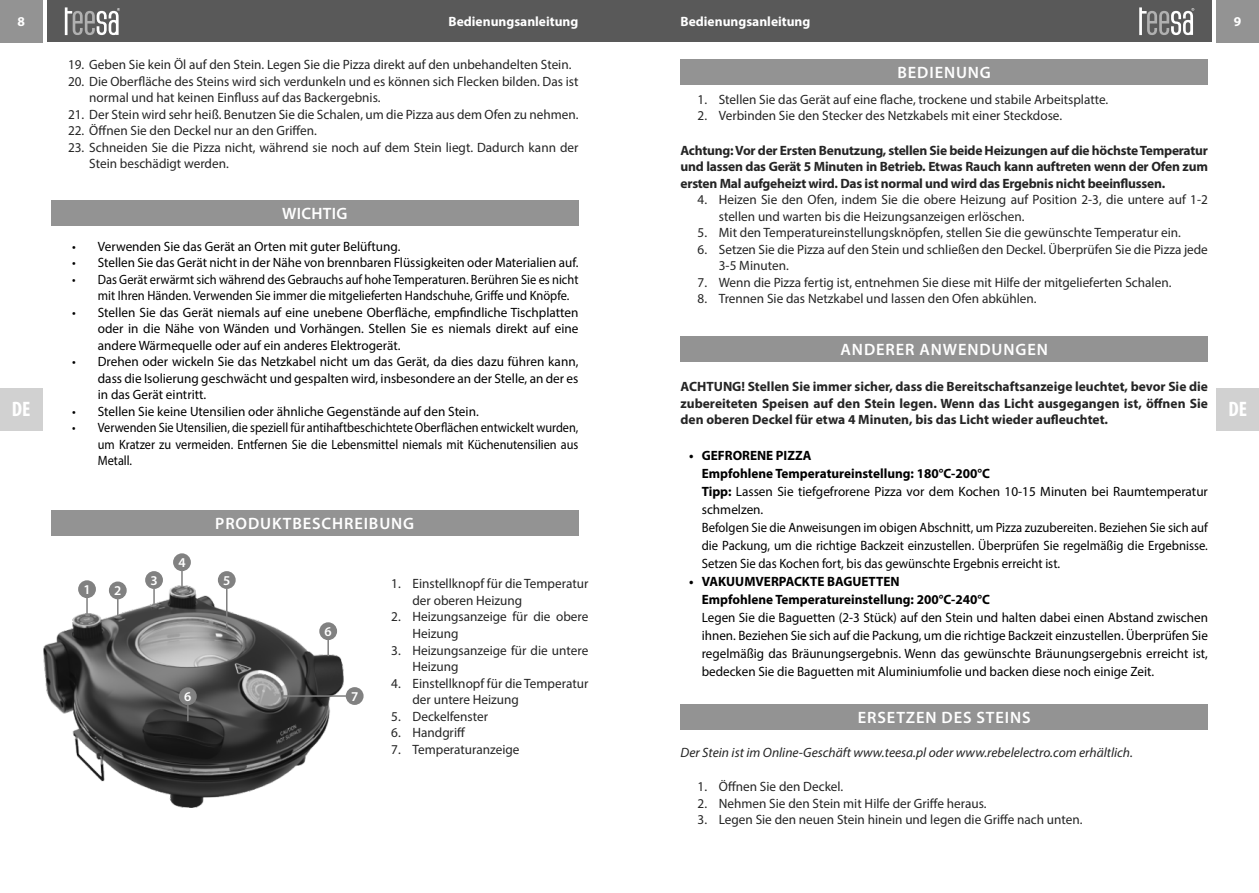
<style>
.page{position:relative;width:1259px;height:893px;background:#fff}
.page>*{position:absolute;margin:0;border:0;box-sizing:border-box;transform-origin:0 0}
.t1{font:700 condensed 21px "Myriad Pro";color:#fff}
.t2{font:600 16.5px "Myriad Pro";letter-spacing:.055em;color:#fff}
.t3{font:600 16.5px "Myriad Pro";letter-spacing:.02em;color:#fff}
.t4{font:13.5px/16.5px "Myriad Pro";color:#252525}
.t5{font:13.5px/18px "Myriad Pro";color:#000;text-align:justify}
.t6{font:700 13.5px/16.5px "Myriad Pro";letter-spacing:-.015em;color:#252525;text-align:justify}
.t7{font:13.5px/16.5px "Myriad Pro";color:#000;text-align:justify;scale:.91 1}
.t8{font:13.5px/16.5px "Myriad Pro";color:#000;scale:.92 1}
.t9{font:italic 13.5px "Myriad Pro";color:#252525}
.t10{font:700 13.5px/18px "Myriad Pro";color:#000}
.t11{font:700 13.5px "Myriad Pro";color:#fff}
.t12{font:600 13.5px "Myriad Pro";color:#fff}
.s1{font-weight:700}
</style>
<div class="page">
<div style="left:51px;top:510px;width:527px;height:26px;background:#939393"></div>
<div style="left:51px;top:201px;width:527px;height:25px;background:#939393"></div>
<div style="left:47px;top:0;width:582px;height:42px;background:#595959"></div>
<div style="left:629px;top:0;width:583px;height:42px;background:#595959"></div>
<div style="left:0;top:0;width:43px;height:43px;background:#939393"></div>
<div style="left:1216px;top:0;width:43px;height:43px;background:#939393"></div>
<div style="left:0;top:388px;width:43px;height:42px;background:#d1d1d1"></div>
<div style="left:1216px;top:388px;width:43px;height:42px;background:#d1d1d1"></div>
<svg style="left:65px;top:7px;width:55px;height:28px"></svg>
<svg style="left:1139px;top:7px;width:55px;height:28px"></svg>
<img style="left:43px;top:586px;width:300px;height:221px">
<svg style="left:86px;top:598px;width:2px;height:15px"></svg>
<svg style="left:117px;top:599px;width:2px;height:16px"></svg>
<svg style="left:153px;top:589px;width:2px;height:15px"></svg>
<svg style="left:181px;top:571px;width:2px;height:15px"></svg>
<svg style="left:327px;top:640px;width:2px;height:15px"></svg>
<svg style="left:187px;top:705px;width:2px;height:15px"></svg>
<hr style="left:226px;top:589px;width:1px;height:39px;background:#7f7f7f">
<hr style="left:283px;top:695px;width:63px;height:2px;background:#7f7f7f">
<div style="left:78px;top:580px;width:18px;height:18px;background:#818181;border-radius:50%"></div>
<div style="left:109px;top:581px;width:18px;height:18px;background:#818181;border-radius:50%"></div>
<div style="left:145px;top:571px;width:18px;height:18px;background:#818181;border-radius:50%"></div>
<div style="left:173px;top:553px;width:18px;height:18px;background:#818181;border-radius:50%"></div>
<div style="left:319px;top:622px;width:18px;height:18px;background:#818181;border-radius:50%"></div>
<div style="left:179px;top:687px;width:18px;height:18px;background:#818181;border-radius:50%"></div>
<div style="left:218px;top:571px;width:18px;height:18px;background:#818181;border-radius:50%"></div>
<div style="left:346px;top:687px;width:17px;height:18px;background:#818181;border-radius:50%"></div>
<div style="left:680px;top:60px;width:528px;height:25px;background:#939393"></div>
<div style="left:680px;top:705px;width:528px;height:25px;background:#939393"></div>
<div style="left:680px;top:337px;width:528px;height:25px;background:#939393"></div>
<p class="t11" style="left:18px;top:16px;width:9px">8</p>
<p class="t11" style="left:448px;top:16px;width:131px">Bedienungsanleitung</p>
<p class="t11" style="left:680px;top:16px;width:131px">Bedienungsanleitung</p>
<p class="t11" style="left:1234px;top:16px;width:9px">9</p>
<p class="t4" style="left:68px;top:57px;width:505px">19. Geben Sie kein Öl auf den Stein. Legen Sie die Pizza direkt auf den unbehandelten Stein.</p>
<p class="t4" style="left:89px;top:74px;width:490px;text-indent:-21px">20. Die Oberfläche des Steins wird sich verdunkeln und es können sich Flecken bilden. Das ist normal und hat keinen Einfluss auf das Backergebnis.</p>
<p class="t4" style="left:68px;top:107px;width:512px">21. Der Stein wird sehr heiß. Benutzen Sie die Schalen, um die Pizza aus dem Ofen zu nehmen.</p>
<p class="t4" style="left:68px;top:123px;width:250px">22. Öffnen Sie den Deckel nur an den Griffen.</p>
<p class="t4" style="left:89px;top:140px;width:490px;text-indent:-21px">23. Schneiden Sie die Pizza nicht, während sie noch auf dem Stein liegt. Dadurch kann der<br>Stein beschädigt werden.</p>
<p class="t2" style="left:897px;top:66px;width:95px">BEDIENUNG</p>
<p class="t4" style="left:697px;top:92px;width:412px">1. Stellen Sie das Gerät auf eine flache, trockene und stabile Arbeitsplatte.</p>
<p class="t4" style="left:697px;top:109px;width:366px">2. Verbinden Sie den Stecker des Netzkabels mit einer Steckdose.</p>
<p class="t6" style="left:680px;top:143px;width:529px">Achtung: Vor der Ersten Benutzung, stellen Sie beide Heizungen auf die höchste Temperatur und lassen das Gerät 5 Minuten in Betrieb. Etwas Rauch kann auftreten wenn der Ofen zum ersten Mal aufgeheizt wird. Das ist normal und wird das Ergebnis nicht beeinflussen.</p>
<p class="t4" style="left:719px;top:193px;width:490px;text-indent:-21px">4. Heizen Sie den Ofen, indem Sie die obere Heizung auf Position 2-3, die untere auf 1-2 stellen und warten bis die Heizungsanzeigen erlöschen.</p>
<p class="t4" style="left:697px;top:226px;width:485px">5. Mit den Temperatureinstellungsknöpfen, stellen Sie die gewünschte Temperatur ein.</p>
<p class="t4" style="left:719px;top:242px;width:490px;text-indent:-21px">6. Setzen Sie die Pizza auf den Stein und schließen den Deckel. Überprüfen Sie die Pizza jede<br>3-5 Minuten.</p>
<p class="t4" style="left:697px;top:275px;width:475px">7. Wenn die Pizza fertig ist, entnehmen Sie diese mit Hilfe der mitgelieferten Schalen.</p>
<p class="t4" style="left:697px;top:292px;width:341px">8. Trennen Sie das Netzkabel und lassen den Ofen abkühlen.</p>
<p class="t3" style="left:282px;top:206px;width:67px">WICHTIG</p>
<p class="t5" style="left:72px;top:238px;width:330px">• Verwenden Sie das Gerät an Orten mit guter Belüftung.</p>
<p class="t5" style="left:72px;top:255px;width:507px">• Stellen Sie das Gerät nicht in der Nähe von brennbaren Flüssigkeiten oder Materialien auf.</p>
<p class="t8" style="left:98px;top:272px;width:524px;text-indent:-26px">• Das Gerät erwärmt sich während des Gebrauchs auf hohe Temperaturen. Berühren Sie es nicht mit Ihren Händen. Verwenden Sie immer die mitgelieferten Handschuhe, Griffe und Knöpfe.</p>
<p class="t5" style="left:98px;top:305px;width:482px;line-height:16.5px;text-indent:-26px">• Stellen Sie das Gerät niemals auf eine unebene Oberfläche, empfindliche Tischplatten oder in die Nähe von Wänden und Vorhängen. Stellen Sie es niemals direkt auf eine andere Wärmequelle oder auf ein anderes Elektrogerät.</p>
<p class="t5" style="left:98px;top:355px;width:482px;line-height:16.5px;text-indent:-26px">• Drehen oder wickeln Sie das Netzkabel nicht um das Gerät, da dies dazu führen kann, dass die Isolierung geschwächt und gespalten wird, insbesondere an der Stelle, an der es in das Gerät eintritt.</p>
<p class="t5" style="left:72px;top:403px;width:408px">• Stellen Sie keine Utensilien oder ähnliche Gegenstände auf den Stein.</p>
<p class="t7" style="left:98px;top:421px;width:530px;text-indent:-26px">• Verwenden Sie Utensilien, die speziell für antihaftbeschichtete Oberflächen entwickelt wurden, um Kratzer zu vermeiden. Entfernen Sie die Lebensmittel niemals mit Küchenutensilien aus Metall.</p>
<p class="t2" style="left:840px;top:343px;width:209px">ANDERER ANWENDUNGEN</p>
<p class="t6" style="left:680px;top:380px;width:529px">ACHTUNG! Stellen Sie immer sicher, dass die Bereitschaftsanzeige leuchtet, bevor Sie die zubereiteten Speisen auf den Stein legen. Wenn das Licht ausgegangen ist, öffnen Sie den oberen Deckel für etwa 4 Minuten, bis das Licht wieder aufleuchtet.</p>
<p class="t5" style="left:702px;top:448px;width:507px;text-align:left;text-indent:-13px"><span class="s1">• GEFRORENE PIZZA<br>Empfohlene Temperatureinstellung: 180°C-200°C<br>Tipp:</span> Lassen Sie tiefgefrorene Pizza vor dem Kochen 10-15 Minuten bei Raumtemperatur schmelzen.<br>Befolgen Sie die Anweisungen im obigen Abschnitt, um Pizza zuzubereiten. Beziehen Sie sich auf die Packung, um die richtige Backzeit einzustellen. Überprüfen Sie regelmäßig die Ergebnisse.<br>Setzen Sie das Kochen fort, bis das gewünschte Ergebnis erreicht ist.</p>
<p class="t10" style="left:702px;top:574px;width:290px;text-indent:-13px">• VAKUUMVERPACKTE BAGUETTEN<br>Empfohlene Temperatureinstellung: 200°C-240°C</p>
<p class="t5" style="left:702px;top:610px;width:507px">Legen Sie die Baguetten (2-3 Stück) auf den Stein und halten dabei einen Abstand zwischen ihnen. Beziehen Sie sich auf die Packung, um die richtige Backzeit einzustellen. Überprüfen Sie regelmäßig das Bräunungsergebnis. Wenn das gewünschte Bräunungsergebnis erreicht ist, bedecken Sie die Baguetten mit Aluminiumfolie und backen diese noch einige Zeit.</p>
<h1 class="t1" style="left:12px;top:401px;width:20px">DE</h1>
<h1 class="t1" style="left:1228px;top:401px;width:20px">DE</h1>
<p class="t2" style="left:215px;top:516px;width:200px">PRODUKTBESCHREIBUNG</p>
<p class="t12" style="left:178px;top:557px;width:9px">4</p>
<p class="t12" style="left:150px;top:575px;width:9px">3</p>
<p class="t12" style="left:223px;top:575px;width:9px">5</p>
<p class="t4" style="left:412px;top:577px;width:177px;text-indent:-21px">1. Einstellknopf für die Temperatur der oberen Heizung</p>
<p class="t4" style="left:412px;top:610px;width:177px;text-indent:-21px">2. Heizungsanzeige für die obere<br>Heizung</p>
<p class="t4" style="left:412px;top:643px;width:177px;text-indent:-21px">3. Heizungsanzeige für die untere<br>Heizung</p>
<p class="t4" style="left:412px;top:676px;width:177px;text-indent:-21px">4. Einstellknopf für die Temperatur der untere Heizung</p>
<p class="t4" style="left:391px;top:709px;width:98px">5. Deckelfenster</p>
<p class="t4" style="left:391px;top:725px;width:76px">6. Handgriff</p>
<p class="t4" style="left:391px;top:742px;width:130px">7. Temperaturanzeige</p>
<p class="t12" style="left:83px;top:584px;width:9px">1</p>
<p class="t12" style="left:114px;top:585px;width:9px">2</p>
<p class="t12" style="left:324px;top:626px;width:9px">6</p>
<p class="t12" style="left:351px;top:691px;width:9px">7</p>
<p class="t12" style="left:184px;top:691px;width:9px">6</p>
<p class="t2" style="left:858px;top:711px;width:174px">ERSETZEN DES STEINS</p>
<p class="t9" style="left:680px;top:746px;width:454px">Der Stein ist im Online-Geschäft www.teesa.pl oder www.rebelelectro.com erhältlich.</p>
<p class="t4" style="left:697px;top:779px;width:147px">1. Öffnen Sie den Deckel.</p>
<p class="t4" style="left:697px;top:796px;width:291px">2. Nehmen Sie den Stein mit Hilfe der Griffe heraus.</p>
<p class="t4" style="left:697px;top:812px;width:386px">3. Legen Sie den neuen Stein hinein und legen die Griffe nach unten.</p>
</div>
